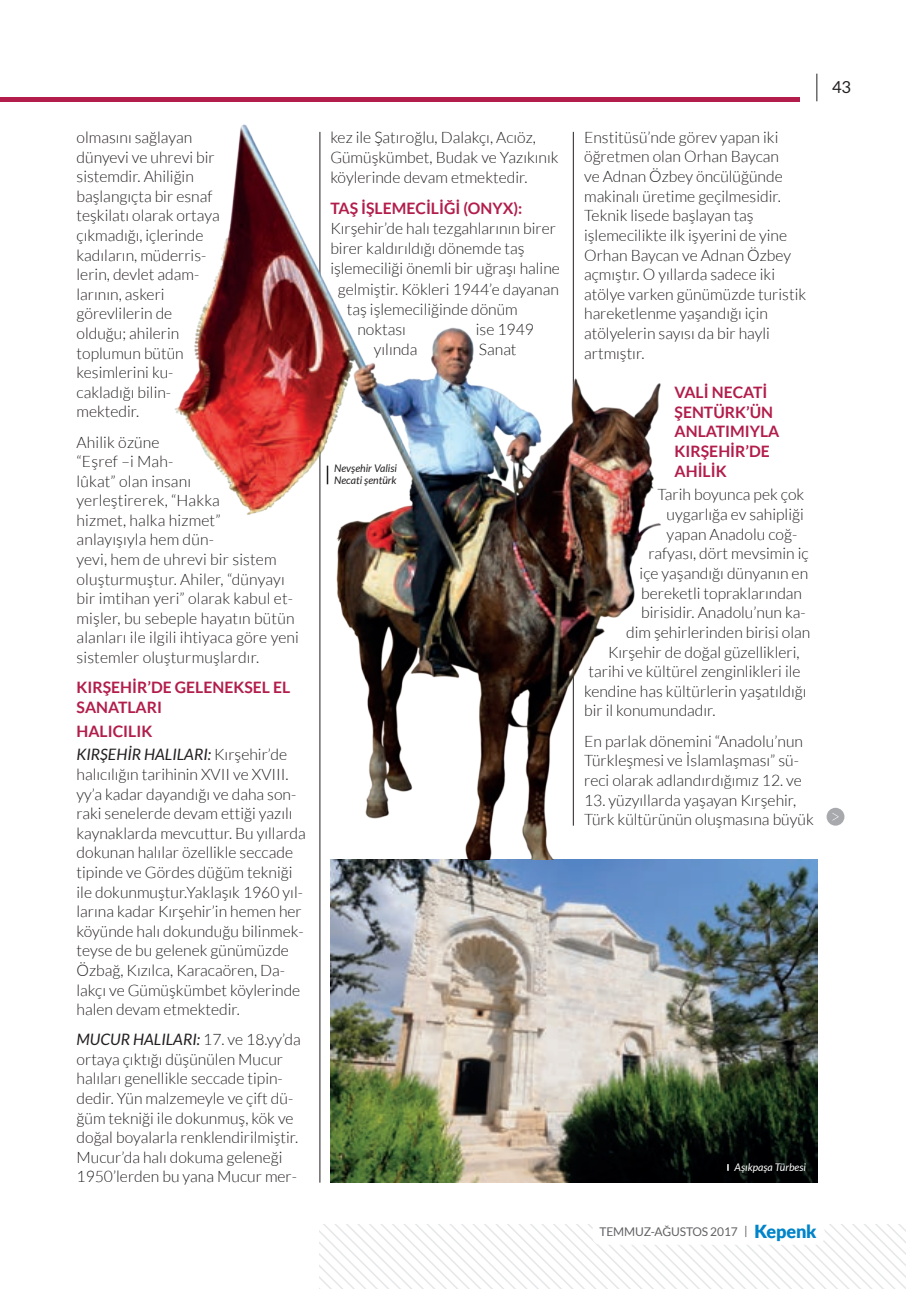
<style>
.page{position:relative;width:906px;height:1289px;background:#fff}
.page>*{position:absolute;margin:0;border:0;box-sizing:border-box;transform-origin:0 0}
.t1{font:16.5px "Lato TR";color:#231f20}
.t2{font:300 15.75px/19.6px "Lato TR";color:#231f20}
.t3{font:700 15.75px/19.6px "Lato TR";color:#b21d4b}
.t4{font:italic 15.75px/23.9px "Lato TR";color:#231f20}
.t5{font:12px "Lato TR";letter-spacing:-.01em;color:#636366}
.t6{font:italic 10.5px/12px "Lato TR";color:#231f20}
.t7{font:italic 10.5px "Lato TR";color:#fff}
.s1{font-weight:700;font-style:normal;color:#b21d4b}
.s2{font-weight:300;font-style:normal}
.s3{font-weight:400;font-style:italic}
.s4{font-weight:900;font-size:18px;color:#0084ca}
</style>
<div class="page">
<svg style="left:319px;top:1224px;width:587px;height:64px"></svg>
<div style="left:592px;top:1222px;width:232px;height:22px;background:#fff;border-radius:9px"></div>
<svg style="left:816px;top:74px;width:1px;height:27px"></svg>
<hr style="left:0;top:97px;width:800px;height:4px;background:#b21d4b">
<hr style="left:320px;top:132px;width:1px;height:1050px;background:#231f20">
<div style="left:826px;top:807px;width:18px;height:18px;background:#a8a9ad;border-radius:50%"></div>
<svg style="left:832px;top:813px;width:6px;height:7px"></svg>
<img style="left:330px;top:859px;width:487px;height:323px">
<img style="left:174px;top:124px;width:487px;height:735px">
<svg style="left:327px;top:465px;width:1px;height:19px"></svg>
<p class="t2" style="left:77px;top:128px;width:145px">olmasını sağlayan dünyevi ve uhrevi bir sistemdir. Ahiliğin başlangıçta bir esnaf teşkilatı olarak ortaya çıkmadığı, içlerinde kadıların, müderris&shy;lerin, devlet adam&shy;larının, askeri görevlilerin de olduğu; ahilerin toplumun bütün kesimlerini ku&shy;cakladığı bilin&shy;mektedir.</p>
<p class="t2" style="left:77px;top:432px;width:224px">Ahilik özüne<br>“Eşref –i Mah-<br>lûkat” olan insanı<br>yerleştirerek, “Hakka<br>hizmet, halka hizmet”<br>anlayışıyla hem dün-<br>yevi, hem de uhrevi bir sistem oluşturmuştur. Ahiler, “dünyayı bir imtihan yeri” olarak kabul et&shy;mişler, bu sebeple hayatın bütün alanları ile ilgili ihtiyaca göre yeni sistemler oluşturmuşlardır.</p>
<p class="t3" style="left:77px;top:677px;width:215px">KIRŞEHİR’DE GELENEKSEL EL<br>SANATLARI</p>
<p class="t4" style="left:77px;top:719px;width:212px"><span class="s1">HALICILIK<br></span>KIRŞEHİR HALILARI: <span class="s2">Kırşehir’de</span></p>
<p class="t2" style="left:77px;top:764px;width:231px">halıcılığın tarihinin XVII ve XVIII. yy’a kadar dayandığı ve daha son&shy;raki senelerde devam ettiği yazılı kaynaklarda mevcuttur. Bu yıllarda dokunan halılar özellikle seccade tipinde ve Gördes düğüm tekniği ile dokunmuştur.Yaklaşık 1960 yıl&shy;larına kadar Kırşehir’in hemen her köyünde halı dokunduğu bilinmek&shy;teyse de bu gelenek günümüzde Özbağ, Kızılca, Karacaören, Da&shy;lakçı ve Gümüşkümbet köylerinde halen devam etmektedir.</p>
<p class="t2" style="left:77px;top:1029px;width:226px"><span class="s3">MUCUR HALILARI:</span> 17. ve 18.yy’da ortaya çıktığı düşünülen Mucur halıları genellikle seccade tipin&shy;dedir. Yün malzemeyle ve çift dü&shy;ğüm tekniği ile dokunmuş, kök ve doğal boyalarla renklendirilmiştir.<br>Mucur’da halı dokuma geleneği 1950’lerden bu yana Mucur mer-</p>
<p class="t2" style="left:330px;top:127px;width:230px;line-height:20.1px">kez ile Şatıroğlu, Dalakçı, Acıöz,<br>Gümüşkümbet, Budak ve Yazıkınık köylerinde devam etmektedir.</p>
<p class="t3" style="left:330px;top:198px;width:193px">TAŞ İŞLEMECİLİĞİ (ONYX):</p>
<p class="t2" style="left:330px;top:219px;width:227px">Kırşehir’de halı tezgahlarının birer</p>
<p class="t2" style="left:330px;top:239px;width:196px">birer kaldırıldığı dönemde taş</p>
<p class="t2" style="left:330px;top:259px;width:231px">işlemeciliği önemli bir uğraşı haline</p>
<p class="t2" style="left:338px;top:279px;width:222px">gelmiştir. Kökleri 1944’e dayanan</p>
<p class="t2" style="left:347px;top:299px;width:172px">taş işlemeciliğinde dönüm</p>
<p class="t2" style="left:357px;top:319px;width:50px">noktası</p>
<p class="t2" style="left:476px;top:319px;width:60px">ise 1949</p>
<p class="t2" style="left:374px;top:339px;width:45px">yılında</p>
<p class="t2" style="left:479px;top:339px;width:39px">Sanat</p>
<p class="t6" style="left:334px;top:463px;width:64px">Nevşehir Valisi<br>Necati şentürk</p>
<p class="t2" style="left:584px;top:127px;width:223px">Enstitüsü’nde görev yapan iki öğretmen olan Orhan Baycan<br>ve Adnan Özbey öncülüğünde makinalı üretime geçilmesidir.<br>Teknik lisede başlayan taş işlemecilikte ilk işyerini de yine<br>Orhan Baycan ve Adnan Özbey açmıştır. O yıllarda sadece iki atölye varken günümüzde turistik hareketlenme yaşandığı için atölyelerin sayısı da bir hayli artmıştır.</p>
<p class="t3" style="left:674px;top:382px;width:106px">VALİ NECATİ<br>ŞENTÜRK’ÜN<br>ANLATIMIYLA<br>KIRŞEHİR’DE<br>AHİLİK</p>
<p class="t2" style="left:657px;top:485px;width:148px">Tarih boyunca pek çok</p>
<p class="t2" style="left:666px;top:504px;width:139px">uygarlığa ev sahipliği</p>
<p class="t2" style="left:666px;top:524px;width:132px">yapan Anadolu coğ-</p>
<p class="t2" style="left:648px;top:544px;width:161px">rafyası, dört mevsimin iç</p>
<p class="t2" style="left:639px;top:563px;width:170px">içe yaşandığı dünyanın en</p>
<p class="t2" style="left:641px;top:583px;width:162px">bereketli topraklarından</p>
<p class="t2" style="left:641px;top:603px;width:166px">birisidir. Anadolu’nun ka-</p>
<p class="t2" style="left:626px;top:622px;width:186px">dim şehirlerinden birisi olan</p>
<p class="t2" style="left:608px;top:642px;width:193px">Kırşehir de doğal güzellikleri,</p>
<p class="t2" style="left:588px;top:661px;width:213px">tarihi ve kültürel zenginlikleri ile</p>
<p class="t2" style="left:584px;top:681px;width:224px">kendine has kültürlerin yaşatıldığı</p>
<p class="t2" style="left:584px;top:701px;width:133px">bir il konumundadır.</p>
<p class="t2" style="left:584px;top:731px;width:220px">En parlak dönemini “Anadolu’nun<br>Türkleşmesi ve İslamlaşması” sü&shy;reci olarak adlandırdığımız 12. ve</p>
<p class="t2" style="left:584px;top:790px;width:231px">13. yüzyıllarda yaşayan Kırşehir,<br>Türk kültürünün oluşmasına büyük</p>
<p class="t1" style="left:832px;top:78px;width:21px">43</p>
<p class="t7" style="left:734px;top:1161px;width:73px">Aşıkpaşa Türbesi</p>
<p class="t5" style="left:599px;top:1225px;width:219px">TEMMUZ-AĞUSTOS 2017 | <span class="s4">Kepenk</span></p>
</div>
